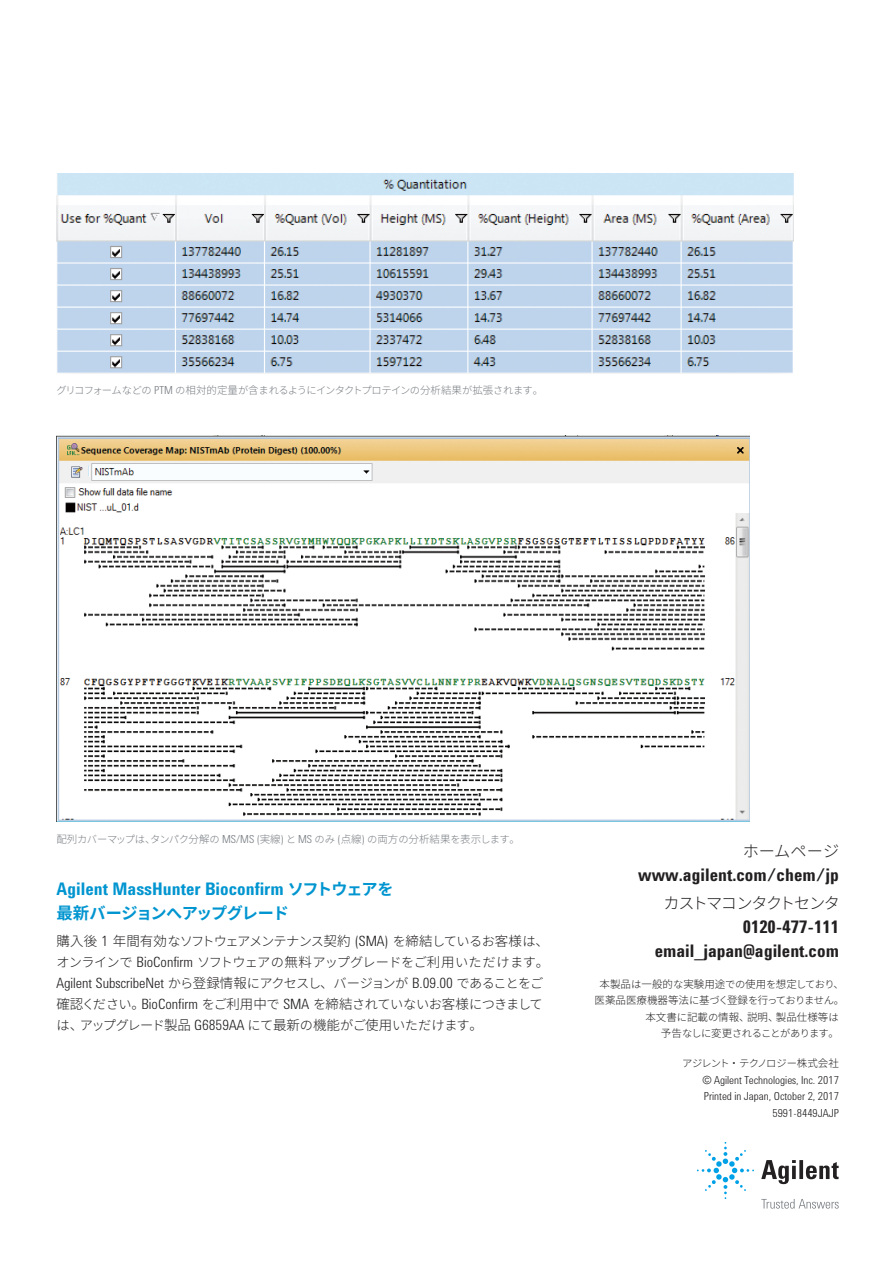
<style>
.page{position:relative;width:893px;height:1263px;background:#fff}
.page>*{position:absolute;margin:0;border:0;box-sizing:border-box;transform-origin:0 0}
.t1{font:700 17.85px/24px "Agilent Condensed CFF";color:#221f20;text-align:right}
.t2{font:700 17.85px "Agilent Condensed CFF";color:#0095d0}
.t3{font:300 16.2px "Noto Sans CJ Kjp";letter-spacing:-.08em;color:#221f20}
.t4{font:700 16.2px "Noto Sans CJ Kjp";letter-spacing:-.055em;color:#0095d0}
.t5{font:300 14.55px "Agilent Condensed CFF";color:#221f20}
.t6{font:300 13.2px/21px "Noto Sans CJ Kjp";letter-spacing:-.055em;color:#221f20}
.t7{font:300 11.4px/16.5px "Agilent Condensed CFF";color:#221f20;text-align:right}
.t8{font:300 10.5px "Noto Sans CJ Kjp";color:#221f20}
.t9{font:300 10.35px "Noto Sans CJ Kjp";letter-spacing:-.065em;color:#787d82}
.t10{font:300 10.35px "Noto Sans CJ Kjp";letter-spacing:-.07em;color:#221f20}
.s1{font-family:"Agilent Condensed CFF";font-size:11.4px}
.s2{font-size:10.5px}
.s3{font-family:"Noto Sans CJ Kjp";font-size:16.2px}
.s4{font-size:16.5px}
.s5{font-size:13.5px}
.s6{font-family:"Agilent Condensed CFF";font-size:14.55px}
.s7{font-family:"Noto Sans CJ Kjp";font-size:13.2px}
.s8{font-family:"Noto Sans CJ Kjp";font-size:13.5px}
.s9{font-size:10.35px}
</style>
<div class="page">
<img style="left:56px;top:173px;width:737px;height:200px">
<img style="left:56px;top:436px;width:694px;height:386px">
<svg style="left:761px;top:1160px;width:78px;height:24px"></svg>
<svg style="left:697px;top:1142px;width:57px;height:57px"></svg>
<svg style="left:761px;top:1199px;width:78px;height:9px"></svg>
<p class="t9" style="left:56px;top:384px;width:488px">グリコフォームなどの <span class="s1">PTM</span> の<span class="s2">相対的定量</span>が<span class="s2">含</span>まれるようにインタクトプロテインの<span class="s2">分析結果</span>が<span class="s2">拡張</span>されます<span class="s2">。</span></p>
<p class="t9" style="left:56px;top:833px;width:465px"><span class="s2">配列</span>カバーマップは<span class="s2">、</span>タンパク<span class="s2">分解</span>の <span class="s1">MS/MS (</span><span class="s2">実線</span><span class="s1">)</span> と <span class="s1">MS</span> のみ <span class="s1">(</span><span class="s2">点線</span><span class="s1">)</span> の<span class="s2">両方</span>の<span class="s2">分析結果</span>を<span class="s2">表示</span>します<span class="s2">。</span></p>
<h1 class="t2" style="left:56px;top:875px;width:339px">Agilent MassHunter Bioconfirm <span class="s3">ソフトウェアを</span></h1>
<p class="t4" style="left:56px;top:903px;width:234px"><span class="s4">最新</span>バージョンへアップグレード</p>
<p class="t6" style="left:56px;top:931px;width:494px"><span class="s5">購入後</span> <span class="s6">1</span> <span class="s5">年間有効</span>なソフトウェアメンテナンス<span class="s5">契約</span> <span class="s6">(SMA)</span> を<span class="s5">締結</span>しているお<span class="s5">客様</span>は<span class="s5">、</span>オンラインで <span class="s6">BioConfirm</span> ソフトウェアの<span class="s5">無料</span>アップグレードをご<span class="s5">利用</span>いただけます<span class="s5">。</span></p>
<p class="t5" style="left:56px;top:972px;width:488px">Agilent SubscribeNet <span class="s7">から</span><span class="s8">登録情報</span><span class="s7">にアクセスし</span><span class="s8">、</span><span class="s7">バージョンが</span> B.09.00 <span class="s7">であることをご</span></p>
<p class="t6" style="left:56px;top:994px;width:488px"><span class="s5">確認</span>ください<span class="s5">。</span><span class="s6">BioConfirm</span> をご<span class="s5">利用中</span>で <span class="s6">SMA</span> を<span class="s5">締結</span>されていないお<span class="s5">客様</span>につきましては<span class="s5">、</span>アップグレード<span class="s5">製品</span> <span class="s6">G6859AA</span> にて<span class="s5">最新</span>の<span class="s5">機能</span>がご<span class="s5">使用</span>いただけます<span class="s5">。</span></p>
<p class="t3" style="left:743px;top:842px;width:98px">ホームページ</p>
<h1 class="t1" style="left:638px;top:862px;width:202px">www.agilent.com/chem/jp</h1>
<p class="t3" style="left:664px;top:894px;width:178px">カストマコンタクトセンタ</p>
<h1 class="t1" style="left:655px;top:914px;width:186px">0120-477-111 email_japan@agilent.com</h1>
<p class="t8" style="left:599px;top:978px;width:246px">本製品<span class="s9">は</span>一般的<span class="s9">な</span>実験用途<span class="s9">での</span>使用<span class="s9">を</span>想定<span class="s9">しており</span>、</p>
<p class="t8" style="left:594px;top:994px;width:251px">医薬品医療機器等法<span class="s9">に</span>基<span class="s9">づく</span>登録<span class="s9">を</span>行<span class="s9">っておりません</span>。</p>
<p class="t8" style="left:645px;top:1011px;width:195px">本文書<span class="s9">に</span>記載<span class="s9">の</span>情報、説明、製品仕様等<span class="s9">は</span></p>
<p class="t10" style="left:661px;top:1027px;width:180px"><span class="s2">予告</span>なしに<span class="s2">変更</span>されることがあります<span class="s2">。</span></p>
<p class="t10" style="left:682px;top:1057px;width:158px">アジレント<span class="s2">・</span>テクノロジー<span class="s2">株式会社</span></p>
<p class="t7" style="left:702px;top:1070px;width:138px">© Agilent Technologies, Inc. 2017<br>Printed in Japan, October 2, 2017<br>5991-8449JAJP</p>
</div>
